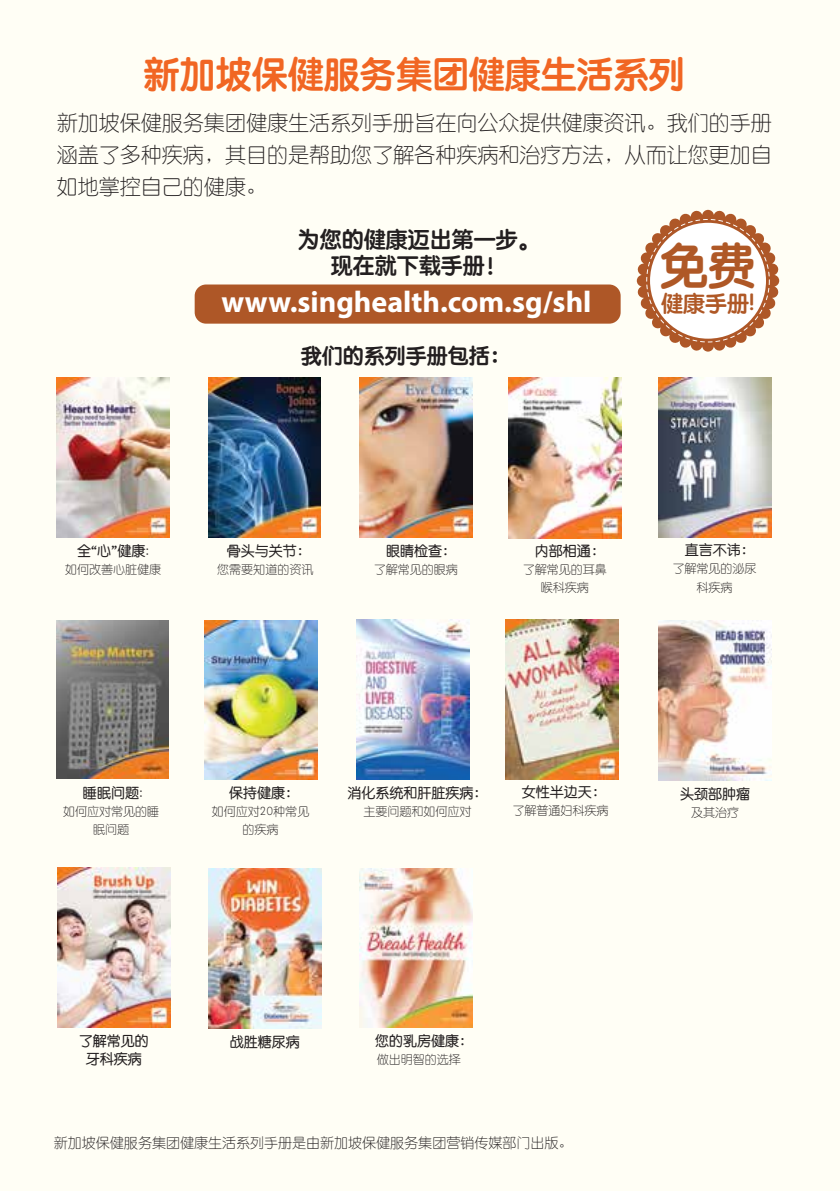
<style>
.page{position:relative;width:840px;height:1191px;background:#fff}
.page>*{position:absolute;margin:0;border:0;box-sizing:border-box;transform-origin:0 0}
.t1{font:48px "ST Yuanti SC Bold";color:#af5826}
.t2{font:36px "ST Yuanti SC Bold";color:#f16623}
.t3{font:700 30px "Myriad Pro";color:#fff}
.t4{font:22px/26px "ST Yuanti SC Bold";color:#231f20;text-align:center}
.t5{font:22px "ST Yuanti SC Bold";color:#af5826}
.t6{font:21px/32px "ST Yuanti SC Light";color:#231f20;text-align:justify}
.t7{font:21px "ST Yuanti SC Bold";color:#231f20}
.t8{font:14px/18px "ST Yuanti SC Regular";color:#231f20;text-align:center}
.t9{font:14px "ST Yuanti SC Light";color:#231f20}
.t10{font:12px/18px "ST Yuanti SC Light";color:#231f20;text-align:center}
</style>
<div class="page">
<div style="left:0;top:0;width:839px;height:1191px;background:#fffef5"></div>
<div style="left:194px;top:284px;width:426px;height:40px;background:#ae5727;border-radius:11px"></div>
<img style="left:57px;top:378px;width:113px;height:160px">
<img style="left:208px;top:378px;width:113px;height:160px">
<img style="left:359px;top:378px;width:113px;height:160px">
<img style="left:508px;top:378px;width:113px;height:161px">
<img style="left:658px;top:377px;width:112px;height:160px">
<img style="left:359px;top:868px;width:113px;height:159px">
<img style="left:56px;top:620px;width:112px;height:159px">
<img style="left:208px;top:868px;width:113px;height:160px">
<img style="left:204px;top:620px;width:113px;height:160px">
<img style="left:357px;top:620px;width:112px;height:160px">
<img style="left:505px;top:619px;width:113px;height:160px">
<img style="left:658px;top:620px;width:113px;height:160px">
<img style="left:57px;top:867px;width:113px;height:160px">
<svg style="left:636px;top:210px;width:142px;height:142px"></svg>
<div style="left:649px;top:223px;width:116px;height:116px;background:#fff;border-radius:50%"></div>
<h2 class="t2" style="left:144px;top:47px;width:542px">新加坡保健服务集团健康生活系列</h2>
<h3 class="t6" style="left:57px;top:106px;width:716px">新加坡保健服务集团健康生活系列手册旨在向公众提供健康资讯。我们的手册涵盖了多种疾病，其目的是帮助您了解各种疾病和治疗方法，从而让您更加自如地掌控自己的健康。</h3>
<h3 class="t4" style="left:297px;top:225px;width:243px">为您的健康迈出第一步。现在就下载手册！</h3>
<h3 class="t3" style="left:221px;top:283px;width:371px">www.singhealth.com.sg/shl</h3>
<h3 class="t7" style="left:300px;top:340px;width:211px">我们的系列手册包括：</h3>
<h1 class="t1" style="left:659px;top:229px;width:97px">免费</h1>
<h3 class="t5" style="left:660px;top:287px;width:95px">健康手册!</h3>
<p class="t8" style="left:77px;top:541px;width:74px">全“心”健康:</p>
<p class="t10" style="left:65px;top:560px;width:97px">如何改善心脏健康</p>
<p class="t8" style="left:227px;top:541px;width:85px">骨头与关节：</p>
<p class="t10" style="left:217px;top:560px;width:97px">您需要知道的资讯</p>
<p class="t8" style="left:386px;top:541px;width:71px">眼睛检查：</p>
<p class="t10" style="left:373px;top:560px;width:85px">了解常见的眼病</p>
<p class="t8" style="left:534px;top:541px;width:71px">内部相通：</p>
<p class="t10" style="left:522px;top:560px;width:85px">了解常见的耳鼻喉科疾病</p>
<p class="t8" style="left:684px;top:540px;width:71px">直言不讳：</p>
<p class="t10" style="left:672px;top:559px;width:85px">了解常见的泌尿科疾病</p>
<p class="t8" style="left:83px;top:783px;width:61px">睡眠问题:</p>
<p class="t10" style="left:63px;top:802px;width:97px">如何应对常见的睡眠问题</p>
<p class="t8" style="left:229px;top:783px;width:72px">保持健康：</p>
<p class="t10" style="left:212px;top:802px;width:99px">如何应对20种常见的疾病</p>
<p class="t8" style="left:347px;top:783px;width:141px">消化系统和肝脏疾病：</p>
<p class="t10" style="left:363px;top:802px;width:109px">主要问题和如何应对</p>
<p class="t8" style="left:521px;top:782px;width:85px">女性半边天：</p>
<p class="t10" style="left:512px;top:801px;width:97px">了解普通妇科疾病</p>
<p class="t8" style="left:679px;top:783px;width:71px">头颈部肿瘤</p>
<p class="t10" style="left:690px;top:802px;width:49px">及其治疗</p>
<p class="t8" style="left:79px;top:1031px;width:71px">了解常见的牙科疾病</p>
<p class="t8" style="left:230px;top:1032px;width:71px">战胜糖尿病</p>
<p class="t8" style="left:375px;top:1031px;width:99px">您的乳房健康：</p>
<p class="t10" style="left:376px;top:1050px;width:85px">做出明智的选择</p>
<p class="t9" style="left:54px;top:1132px;width:520px">新加坡保健服务集团健康生活系列手册是由新加坡保健服务集团营销传媒部门出版。</p>
</div>
